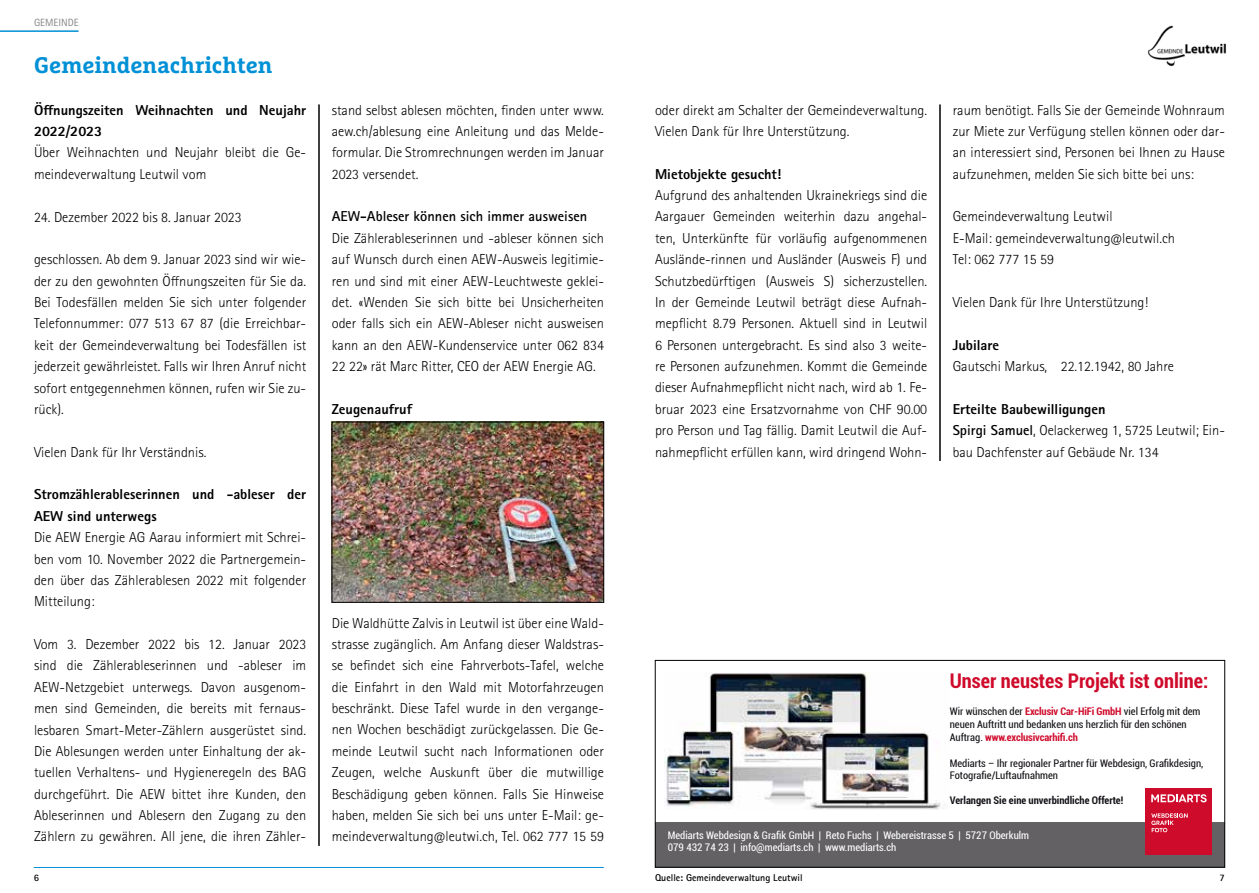
<style>
.page{position:relative;width:1259px;height:893px;background:#fff}
.page>*{position:absolute;margin:0;border:0;box-sizing:border-box;transform-origin:0 0}
.t1{font:700 22.5px "Marselis Slab Pro";color:#0090d6}
.t2{font:700 condensed 20.25px "Roboto";color:#cf0a2b}
.t3{font:300 14.4px/21.3px "Rotis Sans Serif Std";color:#000;text-align:justify}
.t4{font:800 14.4px/21.3px "Rotis Sans Serif Std";color:#000}
.t5{font:700 14.4px "Rotis Sans Serif Std";color:#000}
.t6{font:condensed 10.5px/13px "Roboto";color:#151217}
.t7{font:condensed 10.5px/12.6px "Roboto";color:#fff}
.t8{font:700 condensed 10.5px "Roboto";color:#151217}
.t9{font:10.5px "Rotis Sans Serif Std";color:#868786}
.t10{font:700 9.9px "Rotis Sans Serif Std";color:#000}
.s1{font-weight:800}
.s2{font-weight:700}
.s3{font-weight:700;color:#cf0a2b}
</style>
<div class="page">
<hr style="left:0;top:30px;width:79px;height:2px;background:#0090d6">
<hr style="left:34px;top:867px;width:570px;height:1px;background:#0090d6">
<img style="left:1147px;top:25px;width:79px;height:42px">
<hr style="left:319px;top:105px;width:1px;height:741px;background:#000">
<img style="left:334px;top:424px;width:268px;height:177px">
<div style="left:332px;top:422px;width:272px;height:181px;border:1px solid #000"></div>
<hr style="left:939px;top:105px;width:1px;height:356px;background:#000">
<div style="left:655px;top:822px;width:570px;height:45px;background:#636164"></div>
<div style="left:1145px;top:788px;width:67px;height:67px;background:#cf0b2b"></div>
<svg style="left:1151px;top:794px;width:55px;height:8px"></svg>
<svg style="left:1151px;top:813px;width:36px;height:19px"></svg>
<img style="left:664px;top:672px;width:277px;height:137px">
<div style="left:655px;top:660px;width:570px;height:207px;border:1px solid #000"></div>
<p class="t9" style="left:34px;top:16px;width:46px">GEMEINDE</p>
<h1 class="t1" style="left:34px;top:51px;width:240px">Gemeindenachrichten</h1>
<p class="t4" style="left:34px;top:99px;width:274px">Öffnungszeiten Weihnachten und Neujahr<br>2022/2023</p>
<p class="t3" style="left:34px;top:142px;width:274px">Über Weihnachten und Neujahr bleibt die Ge&shy;meindeverwaltung Leutwil vom</p>
<p class="t3" style="left:34px;top:206px;width:209px">24. Dezember 2022 bis 8. Januar 2023</p>
<p class="t3" style="left:34px;top:249px;width:274px">geschlossen. Ab dem 9. Januar 2023 sind wir wie&shy;der zu den gewohnten Öffnungszeiten für Sie da.<br>Bei Todesfällen melden Sie sich unter folgender Telefonnummer: 077 513 67 87 (die Erreichbar&shy;keit der Gemeindeverwaltung bei Todesfällen ist jederzeit gewährleistet. Falls wir Ihren Anruf nicht sofort entgegennehmen können, rufen wir Sie zu&shy;rück).</p>
<p class="t3" style="left:34px;top:441px;width:174px">Vielen Dank für Ihr Verständnis.</p>
<p class="t4" style="left:34px;top:484px;width:274px">Stromzählerableserinnen und -ableser der<br>AEW sind unterwegs</p>
<p class="t3" style="left:34px;top:527px;width:274px">Die AEW Energie AG Aarau informiert mit Schrei&shy;ben vom 10. November 2022 die Partnergemein&shy;den über das Zählerablesen 2022 mit folgender Mitteilung:</p>
<p class="t3" style="left:34px;top:634px;width:274px">Vom 3. Dezember 2022 bis 12. Januar 2023 sind die Zählerableserinnen und -ableser im AEW-Netzgebiet unterwegs. Davon ausgenom&shy;men sind Gemeinden, die bereits mit fernaus&shy;lesbaren Smart-Meter-Zählern ausgerüstet sind.<br>Die Ablesungen werden unter Einhaltung der ak&shy;tuellen Verhaltens- und Hygieneregeln des BAG durchgeführt. Die AEW bittet ihre Kunden, den Ableserinnen und Ablesern den Zugang zu den Zählern zu gewähren. All jene, die ihren Zähler-</p>
<p class="t3" style="left:332px;top:99px;width:274px">stand selbst ablesen möchten, finden unter www. aew.ch/ablesung eine Anleitung und das Melde&shy;formular. Die Stromrechnungen werden im Januar 2023 versendet.</p>
<p class="t5" style="left:332px;top:207px;width:257px">AEW-Ableser können sich immer ausweisen</p>
<p class="t3" style="left:332px;top:227px;width:274px">Die Zählerableserinnen und -ableser können sich auf Wunsch durch einen AEW-Ausweis legitimie&shy;ren und sind mit einer AEW-Leuchtweste geklei&shy;det. «Wenden Sie sich bitte bei Unsicherheiten oder falls sich ein AEW-Ableser nicht ausweisen kann an den AEW-Kundenservice unter 062 834<br>22 22» rät Marc Ritter, CEO der AEW Energie AG.</p>
<p class="t4" style="left:332px;top:398px;width:82px">Zeugenaufruf</p>
<p class="t3" style="left:332px;top:612px;width:274px">Die Waldhütte Zalvis in Leutwil ist über eine Wald&shy;strasse zugänglich. Am Anfang dieser Waldstras&shy;se befindet sich eine Fahrverbots-Tafel, welche die Einfahrt in den Wald mit Motorfahrzeugen beschränkt. Diese Tafel wurde in den vergange&shy;nen Wochen beschädigt zurückgelassen. Die Ge&shy;meinde Leutwil sucht nach Informationen oder Zeugen, welche Auskunft über die mutwillige Beschädigung geben können. Falls Sie Hinweise haben, melden Sie sich bei uns unter E-Mail: ge&shy;meindeverwaltung@leutwi.ch, Tel. 062 777 15 59</p>
<p class="t3" style="left:655px;top:99px;width:274px">oder direkt am Schalter der Gemeindeverwaltung.<br>Vielen Dank für Ihre Unterstützung.</p>
<p class="t4" style="left:655px;top:163px;width:128px">Mietobjekte gesucht!</p>
<p class="t3" style="left:655px;top:185px;width:274px">Aufgrund des anhaltenden Ukrainekriegs sind die Aargauer Gemeinden weiterhin dazu angehal&shy;ten, Unterkünfte für vorläufig aufgenommenen Auslände-rinnen und Ausländer (Ausweis F) und Schutzbedürftigen (Ausweis S) sicherzustellen.<br>In der Gemeinde Leutwil beträgt diese Aufnah&shy;mepflicht 8.79 Personen. Aktuell sind in Leutwil 6 Personen untergebracht. Es sind also 3 weite&shy;re Personen aufzunehmen. Kommt die Gemeinde dieser Aufnahmepflicht nicht nach, wird ab 1. Fe&shy;bruar 2023 eine Ersatzvornahme von CHF 90.00 pro Person und Tag fällig. Damit Leutwil die Auf&shy;nahmepflicht erfüllen kann, wird dringend Wohn-</p>
<p class="t3" style="left:952px;top:99px;width:274px">raum benötigt. Falls Sie der Gemeinde Wohnraum zur Miete zur Verfügung stellen können oder dar&shy;an interessiert sind, Personen bei Ihnen zu Hause aufzunehmen, melden Sie sich bitte bei uns:</p>
<p class="t3" style="left:952px;top:206px;width:224px;text-align:left">Gemeindeverwaltung Leutwil<br>E-Mail: gemeindeverwaltung@leutwil.ch<br>Tel: 062 777 15 59</p>
<p class="t3" style="left:952px;top:292px;width:197px">Vielen Dank für Ihre Unterstützung!</p>
<p class="t4" style="left:952px;top:334px;width:48px">Jubilare</p>
<p class="t3" style="left:952px;top:356px;width:223px">Gautschi Markus, 22.12.1942, 80 Jahre</p>
<p class="t3" style="left:952px;top:398px;width:274px;text-align:left"><span class="s1">Erteilte Baubewilligungen<br></span><span class="s2">Spirgi Samuel</span>, Oelackerweg 1, 5725 Leutwil; Ein&shy;bau Dachfenster auf Gebäude Nr. 134</p>
<h2 class="t2" style="left:949px;top:667px;width:260px">Unser neustes Projekt ist online:</h2>
<p class="t6" style="left:949px;top:705px;width:252px">Wir wünschen der <span class="s3">Exclusiv Car-HiFi GmbH</span> viel Erfolg mit dem neuen Auftritt und bedanken uns herzlich für den schönen<br>Auftrag. <span class="s3">www.exclusivcarhifi.ch</span></p>
<p class="t6" style="left:949px;top:756px;width:255px;line-height:12.6px">Mediarts – Ihr regionaler Partner für Webdesign, Grafikdesign,<br>Fotografie/Luftaufnahmen</p>
<p class="t8" style="left:949px;top:793px;width:175px">Verlangen Sie eine unverbindliche Offerte!</p>
<p class="t7" style="left:668px;top:828px;width:363px">Mediarts Webdesign &amp; Grafik GmbH | Reto Fuchs | Webereistrasse 5 | 5727 Oberkulm<br>079 432 74 23 | info@mediarts.ch | www.mediarts.ch</p>
<p class="t10" style="left:34px;top:871px;width:7px">6</p>
<p class="t10" style="left:655px;top:871px;width:149px">Quelle: Gemeindeverwaltung Leutwil</p>
<p class="t10" style="left:1219px;top:871px;width:7px">7</p>
</div>
